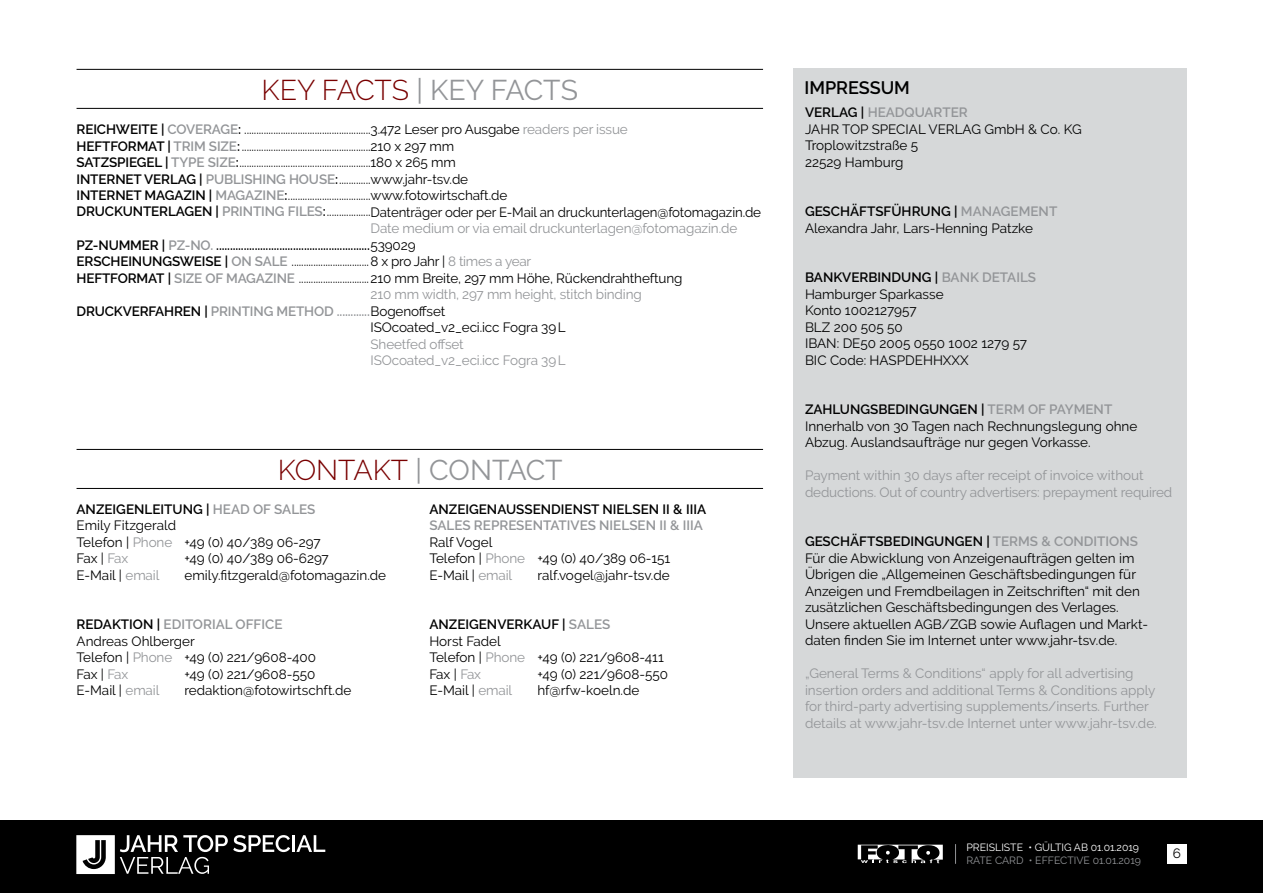
<style>
.page{position:relative;width:1263px;height:893px;background:#fff}
.page>*{position:absolute;margin:0;border:0;box-sizing:border-box;transform-origin:0 0}
.t1{font:300 28.5px "Raleway";letter-spacing:-.005em;color:#790000}
.t2{font:28.5px "Raleway";letter-spacing:-.005em;color:#939598}
.t3{font:600 18px "Raleway";color:#000}
.t4{font:13.5px/16.5px "Raleway";color:#000}
.t5{font:13.5px/16.5px "Raleway";letter-spacing:-.005em;color:#939598}
.t6{font:600 13.5px "Raleway";color:#000}
.t7{font:600 13.5px "Raleway";color:#939598}
.t8{font:13.5px "Raleway";letter-spacing:-.02em;color:#000}
.t9{font:10.5px "Raleway";color:#fff}
.t10{font:10.5px "Raleway";color:#939598}
.s1{font-weight:400;color:#939598}
.s2{font-weight:600}
.s3{font-weight:600;color:#939598}
.s4{color:#939598}
.s5{color:#000}
.s6{font-weight:400}
.s7{font-weight:300;color:#790000}
</style>
<div class="page">
<div style="left:0;top:820px;width:1263px;height:73px;background:#000"></div>
<svg style="left:955px;top:844px;width:1px;height:20px"></svg>
<div style="left:1167px;top:845px;width:19px;height:19px;background:#fff"></div>
<hr style="left:77px;top:69px;width:686px;height:1px;background:#000">
<hr style="left:77px;top:108px;width:686px;height:1px;background:#000">
<hr style="left:77px;top:449px;width:686px;height:1px;background:#000">
<hr style="left:77px;top:488px;width:686px;height:1px;background:#000">
<div style="left:793px;top:68px;width:393px;height:710px;background:#d6d8d9"></div>
<hr style="left:292px;top:835px;width:3px;height:17px;background:#fff">
<svg style="left:296px;top:835px;width:29px;height:17px"></svg>
<svg style="left:76px;top:835px;width:214px;height:39px"></svg>
<svg style="left:858px;top:845px;width:85px;height:18px"></svg>
<h1 class="t1" style="left:262px;top:73px;width:247px">KEY FACTS <span class="s1">| Key fact</span></h1>
<h1 class="t2" style="left:561px;top:73px;width:19px">s</h1>
<p class="t4" style="left:77px;top:121px;width:553px"><span class="s2">REICHWEITE |</span> <span class="s3">COVERAGE</span><span class="s2">:</span> ....................................................3.472 Leser pro Ausgabe <span class="s4">readers per issue </span><span class="s2">HEFTFORMAT |</span> <span class="s3">TRIM SIZE</span><span class="s2">:</span> .....................................................210 x 297 mm<br><span class="s2">SATZSPIEGEL |</span> <span class="s3">TYPE SIZE</span><span class="s2">:</span>......................................................180 x 265 mm<br><span class="s2">INTERNET</span></p>
<p class="t7" style="left:144px;top:171px;width:127px"><span class="s5">VERLAG |</span> PUBLISHING</p>
<p class="t4" style="left:289px;top:170px;width:181px"><span class="s3">HOUSE</span><span class="s2">:</span>.............www.jahr-tsv.de</p>
<p class="t6" style="left:77px;top:187px;width:115px">I NTERNET MAGAZIN</p>
<p class="t7" style="left:209px;top:187px;width:54px"><span class="s5">|</span> MAGAZINE</p>
<p class="t4" style="left:284px;top:187px;width:224px"><span class="s2">:</span>..................................www.fotowirtschaft.de</p>
<p class="t4" style="left:77px;top:203px;width:686px"><span class="s2">DRUCKUNTERLAGEN |</span> <span class="s3">PRINTING FILES</span><span class="s2">:</span>..................Datenträger oder per E-Mail an druckunterlagen@fotomagazin.de</p>
<p class="t5" style="left:371px;top:220px;width:368px">Date medium or via email druckunterlagen@fotomagazin.de</p>
<p class="t6" style="left:77px;top:237px;width:341px">PZ-NUMMER | <span class="s4">PZ-NO.</span> ........................................................<span class="s6">539029</span></p>
<p class="t8" style="left:77px;top:253px;width:456px"><span class="s2">ERSCH EINUNGSWEISE |</span> <span class="s3">ON SALE</span> ................................8 x pro Jahr | <span class="s4">8 times a year</span></p>
<p class="t4" style="left:77px;top:269px;width:607px"><span class="s2">HEFTFORMAT |</span> <span class="s3">SIZE OF MAGAZINE</span> .............................210 mm Breite, 297 mm Höhe, Rückendrahtheftung</p>
<p class="t5" style="left:371px;top:286px;width:273px">210 mm width, 297 mm height, stitch binding</p>
<p class="t6" style="left:77px;top:303px;width:81px">DRUCKVERFAH</p>
<p class="t7" style="left:174px;top:303px;width:46px"><span class="s5">REN |</span> PRINTING</p>
<p class="t7" style="left:276px;top:303px;width:10px">MET</p>
<p class="t4" style="left:371px;top:302px;width:196px;text-indent:-66px"><span class="s3">HOD ............</span>Bogenoffset<br>ISOcoated_v2_eci.icc Fogra 39L</p>
<p class="t5" style="left:371px;top:335px;width:196px">Sheetfed offset<br>ISOcoated_v2_eci.icc Fogra 39L</p>
<h1 class="t2" style="left:278px;top:453px;width:286px"><span class="s7">KONTAKT</span> | CONTACT</h1>
<p class="t4" style="left:77px;top:500px;width:245px"><span class="s2">ANZEIGENLEITUNG |</span> <span class="s3">HEAD OF SALES<br></span>Emily Fitzgerald<br>Telefon | <span class="s4">Phone</span> +49 (0) 40/389 06-297<br>Fax | <span class="s4">Fax</span></p>
<p class="t4" style="left:185px;top:550px;width:146px">+49 (0) 40/389 06-6297</p>
<p class="t4" style="left:77px;top:566px;width:84px">E-Mail | <span class="s4">email</span></p>
<p class="t4" style="left:185px;top:566px;width:203px">emily.fitzgerald@fotomagazin.de</p>
<p class="t4" style="left:77px;top:616px;width:241px"><span class="s2">REDAKTION |</span> <span class="s3">EDITORIAL OFFICE<br></span>Andreas Ohlberger<br>Telefon | <span class="s4">Phone</span> +49 (0) 221/9608-400<br>Fax | <span class="s4">Fax</span></p>
<p class="t4" style="left:185px;top:665px;width:132px">+49 (0) 221/9608-550</p>
<p class="t6" style="left:429px;top:501px;width:78px">ANZEIGENAUSS</p>
<p class="t6" style="left:533px;top:501px;width:160px">ENDIENST NIELSEN II &amp; IIIA</p>
<p class="t7" style="left:429px;top:518px;width:275px">SALES REPRESENTATIVES N IELSEN II &amp; IIIA</p>
<p class="t4" style="left:429px;top:533px;width:242px">Ralf Vogel<br>Telefon | <span class="s4">Phone</span> +49 (0) 40/389 06-151<br>E-Mail | <span class="s4">email</span></p>
<p class="t4" style="left:537px;top:566px;width:134px">ralf.vogel@jahr-tsv.de</p>
<p class="t6" style="left:429px;top:616px;width:113px">ANZEIGENVERKAUF</p>
<p class="t7" style="left:562px;top:616px;width:50px"><span class="s5">|</span> SALES</p>
<p class="t4" style="left:429px;top:632px;width:236px">Horst Fadel<br>Telefon | <span class="s4">Phone</span> +49 (0) 221/9608-411<br>Fax | <span class="s4">Fax</span></p>
<p class="t4" style="left:537px;top:665px;width:132px">+49 (0) 221/9608-550</p>
<p class="t4" style="left:77px;top:682px;width:84px">E-Mail | <span class="s4">email</span></p>
<p class="t4" style="left:185px;top:682px;width:168px">redaktion@fotowirtschft.de</p>
<p class="t4" style="left:429px;top:682px;width:84px">E-Mail | <span class="s4">email</span></p>
<p class="t4" style="left:537px;top:682px;width:104px">hf@rfw-koeln.de</p>
<h2 class="t3" style="left:804px;top:77px;width:12px">IMPRESS</h2>
<h2 class="t3" style="left:881px;top:77px;width:28px">UM</h2>
<p class="t4" style="left:805px;top:104px;width:278px"><span class="s2">VERLAG |</span> <span class="s3">HEADQUARTER<br></span>JAHR TOP SPECIAL VERLAG GmbH &amp; Co. KG<br>Troplowitzstraße 5<br>22529 Hamburg</p>
<p class="t4" style="left:805px;top:203px;width:254px"><span class="s2">GESCHÄFTSFÜH RUNG |</span> <span class="s3">MANAGEMENT<br></span>Alexandra Jahr, Lars-Henning Patzke</p>
<p class="t4" style="left:805px;top:269px;width:233px"><span class="s2">BANKVERBINDUNG |</span> <span class="s3">BANK DETAILS<br></span>Hamburger Sparkasse<br>Konto 1002127957<br>BLZ 200 505 50<br>IBAN: DE50 2005 0550 1002 1279 57<br>BIC Code: HASPDEHHXXX</p>
<p class="t6" style="left:805px;top:402px;width:10px">ZAH</p>
<p class="t4" style="left:805px;top:401px;width:334px;text-indent:28px"><span class="s2">LUNGSBEDINGUNGEN |</span> <span class="s3">TERM OF PAYMENT<br></span>Innerhalb von 30 Tagen nach Rechnungslegung ohne<br>Abzug. Auslandsaufträge nur gegen Vorkasse.</p>
<p class="t5" style="left:805px;top:467px;width:369px">Payment within 30 days after receipt of invoice without deductions. Out of country advertisers: prepayment required</p>
<p class="t4" style="left:805px;top:533px;width:343px"><span class="s2">GESCHÄFTSBEDINGUNGEN |</span> <span class="s3">TERMS &amp; CONDITIONS </span>Für die Abwicklung von Anzeigenaufträgen gelten im Übrigen die „Allgemeinen Geschäftsbedingungen für Anzeigen und Fremdbeilagen in Zeitschriften“ mit den zusätzlichen Geschäftsbedingungen des Verlages.<br>Unsere aktuellen AGB/ZGB sowie Auflagen und Markt&shy;daten finden Sie im Internet unter www.jahr-tsv.de.</p>
<p class="t5" style="left:805px;top:665px;width:353px">„General Terms &amp; Conditions“ apply for all advertising insertion orders and additional Terms &amp; Conditions apply for third-party advertising supplements/inserts. Further details at www.jahr-tsv.de Internet unter www.jahr-tsv.de.</p>
<p class="t9" style="left:966px;top:841px;width:76px">Preisliste • gültig</p>
<p class="t9" style="left:1074px;top:841px;width:67px">ab 01.01.2019</p>
<p class="t10" style="left:966px;top:854px;width:8px">Rate</p>
<p class="t10" style="left:995px;top:854px;width:147px">Card • EFFECTIVE 01.01.2019</p>
<p class="t4" style="left:1173px;top:845px;width:10px">6</p>
</div>
